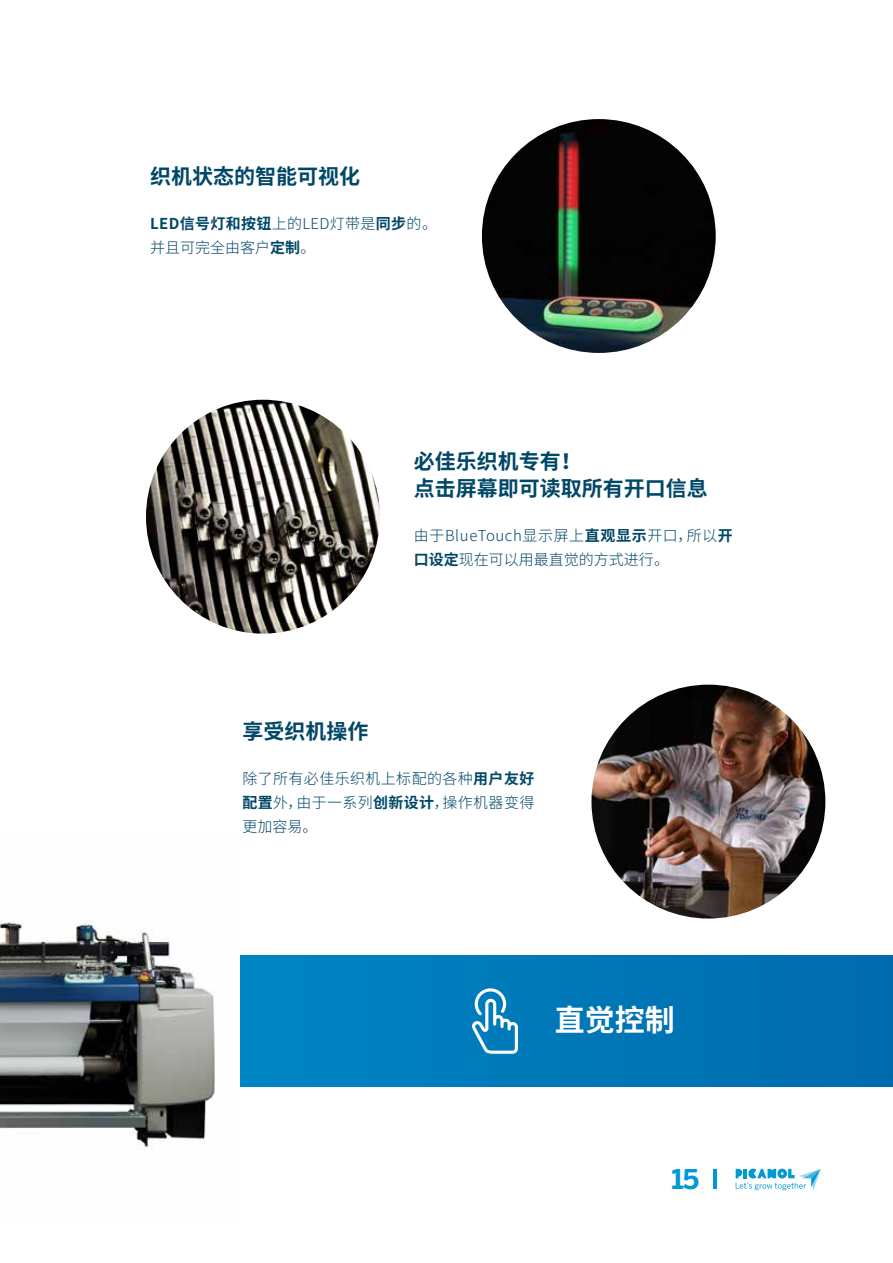
<style>
.page{position:relative;width:893px;height:1263px;background:#fff}
.page>*{position:absolute;margin:0;border:0;box-sizing:border-box;transform-origin:0 0}
.t1{font:700 30px "Source Han Sans CN";color:#fff}
.t2{font:700 27px "Benton Sans";color:#0099d4}
.t3{font:700 21px/27px "Source Han Sans CN";color:#004768}
.t4{font:300 15px/24px "Source Han Sans CN";letter-spacing:.025em;color:#004768}
.t5{font:300 15px/24px "Source Han Sans CN";color:#004768}
.s1{font-weight:700}
</style>
<div class="page">
<div style="left:0;top:955px;width:893px;height:132px;background:linear-gradient(to bottom,#0078b8,#0078b8)"></div>
<img style="left:0;top:919px;width:240px;height:231px">
<img style="left:146px;top:400px;width:234px;height:234px;border-radius:117px">
<img style="left:591px;top:685px;width:234px;height:233px;border-radius:117px">
<img style="left:482px;top:119px;width:234px;height:234px;border-radius:117px">
<svg style="left:472px;top:988px;width:46px;height:66px"></svg>
<svg style="left:736px;top:1168px;width:85px;height:23px"></svg>
<hr style="left:713px;top:1169px;width:4px;height:20px;background:#0099d4">
<h3 class="t3" style="left:150px;top:163px;width:211px">织机状态的智能可视化</h3>
<p class="t5" style="left:150px;top:211px;width:288px"><span class="s1">LED信号灯和按钮</span>上的LED灯带是<span class="s1">同步</span>的。并且可完全由客户<span class="s1">定制</span>。</p>
<h3 class="t3" style="left:414px;top:448px;width:295px">必佳乐织机专有！<br>点击屏幕即可读取所有开口信息</h3>
<p class="t4" style="left:414px;top:523px;width:320px">由于BlueTouch显示屏上<span class="s1">直观显示</span>开口，所以<span class="s1">开口设定</span>现在可以用最直觉的方式进行。</p>
<h3 class="t3" style="left:242px;top:718px;width:127px">享受织机操作</h3>
<p class="t4" style="left:242px;top:766px;width:294px;text-align:justify">除了所有必佳乐织机上标配的各种<span class="s1">用户友好配置</span>外，由于一系列<span class="s1">创新设计</span>，操作机器变得更加容易。</p>
<h1 class="t1" style="left:555px;top:1003px;width:121px">直觉控制</h1>
<h2 class="t2" style="left:672px;top:1162px;width:29px">15</h2>
</div>
